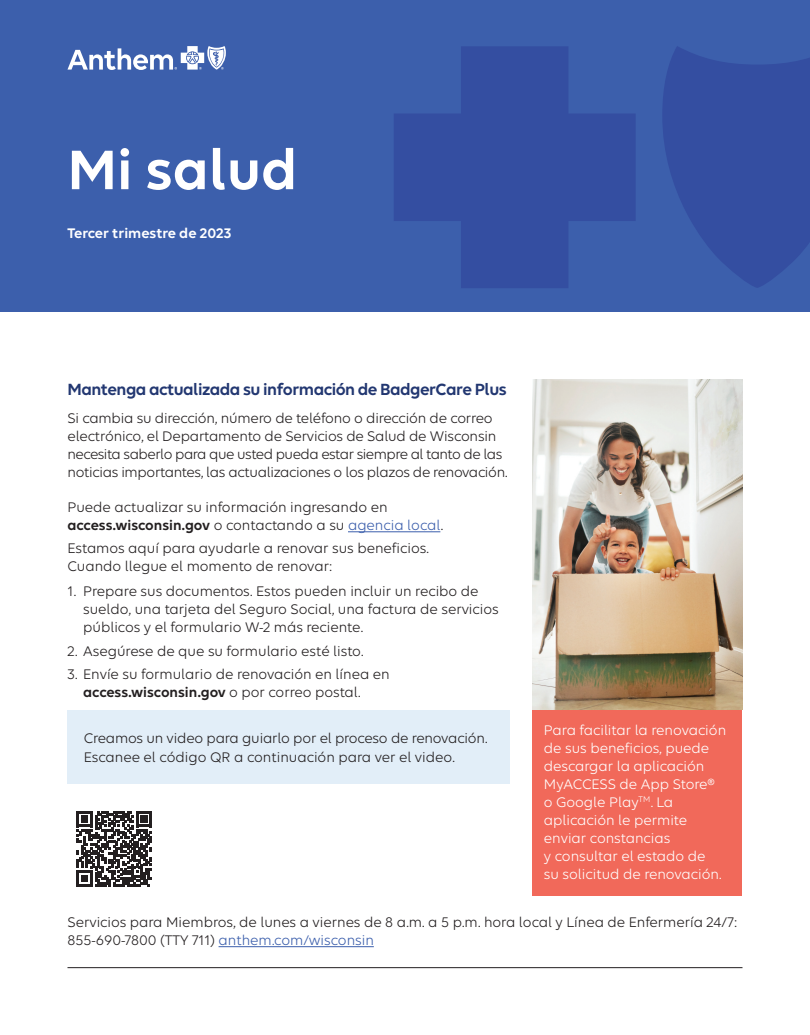
<style>
.page{position:relative;width:810px;height:1035px;background:#fff}
.page>*{position:absolute;margin:0;border:0;box-sizing:border-box;transform-origin:0 0}
.t1{font:600 60px "Elevance Sans";color:#fff}
.t2{font:600 17.5px "Elevance Sans";letter-spacing:-.03em;color:#223771}
.t3{font:15px/18px "Elevance Sans";color:#231f20}
.t4{font:15px/18px "Elevance Sans";letter-spacing:-.02em;color:#231f20}
.t5{font:15px/18px "Elevance Sans";color:#fff}
.t6{font:600 15px "Elevance Sans";color:#fff}
.s1{font-weight:600}
.s2{color:#3c5fac}
</style>
<div class="page">
<div style="left:0;top:0;width:810px;height:312px;background:#3c5fac"></div>
<div style="left:532px;top:558px;width:210px;height:338px;background:#f1695a"></div>
<svg style="left:394px;top:46px;width:242px;height:242px;fill:#344ea1"></svg>
<svg style="left:662px;top:46px;width:148px;height:242px;fill:#344ea1"></svg>
<svg style="left:68px;top:46px;width:158px;height:24px"></svg>
<img style="left:532px;top:380px;width:210px;height:330px">
<div style="left:68px;top:710px;width:442px;height:74px;background:#e2eef8"></div>
<svg style="left:77px;top:811px;width:75px;height:76px"></svg>
<hr style="left:348px;top:532px;width:92px;height:1px;background:#3c5fac">
<hr style="left:219px;top:946px;width:155px;height:1px;background:#3c5fac">
<hr style="left:68px;top:967px;width:674px;height:1px;background:#231f20">
<h1 class="t1" style="left:68px;top:133px;width:231px">Mi salud</h1>
<h1 class="t6" style="left:68px;top:224px;width:165px">Tercer trimestre de 2023</h1>
<h2 class="t2" style="left:68px;top:379px;width:441px">Mantenga actualizada su información de BadgerCare Plus</h2>
<p class="t4" style="left:68px;top:409px;width:442px">Si cambia su dirección, número de teléfono o dirección de correo electrónico, el Departamento de Servicios de Salud de Wisconsin necesita saberlo para que usted pueda estar siempre al tanto de las noticias importantes, las actualizaciones o los plazos de renovación.</p>
<p class="t3" style="left:68px;top:497px;width:377px">Puede actualizar su información ingresando en <span class="s1">access.wisconsin.gov</span> o contactando a su <span class="s2">agencia local</span>.</p>
<p class="t3" style="left:68px;top:539px;width:363px">Estamos aquí para ayudarle a renovar sus beneficios.<br>Cuando llegue el momento de renovar:</p>
<p class="t3" style="left:83px;top:582px;width:417px;text-indent:-16px">1. Prepare sus documentos. Estos pueden incluir un recibo de sueldo, una tarjeta del Seguro Social, una factura de servicios públicos y el formulario W‑2 más reciente.</p>
<p class="t3" style="left:68px;top:641px;width:298px">2. Asegúrese de que su formulario esté listo.</p>
<p class="t3" style="left:83px;top:665px;width:308px;text-indent:-16px">3. Envíe su formulario de renovación en línea en <span class="s1">access.wisconsin.gov</span> o por correo postal.</p>
<p class="t3" style="left:84px;top:728px;width:405px;line-height:18.8px">Creamos un video para guiarlo por el proceso de renovación.<br>Escanee el código QR a continuación para ver el video.</p>
<p class="t5" style="left:544px;top:720px;width:184px">Para facilitar la renovación de sus beneficios, puede descargar la aplicación<br>MyACCESS de App Store® o Google Play<sup>TM</sup>. La aplicación le permite enviar constancias<br>y consultar el estado de<br>su solicitud de renovación.</p>
<p class="t3" style="left:68px;top:913px;width:671px;line-height:17.5px">Servicios para Miembros, de lunes a viernes de 8 a.m. a 5 p.m. hora local y Línea de Enfermería 24/7:<br>855‑690‑7800 (TTY 711) <span class="s2">anthem.com/wisconsin</span></p>
</div>
